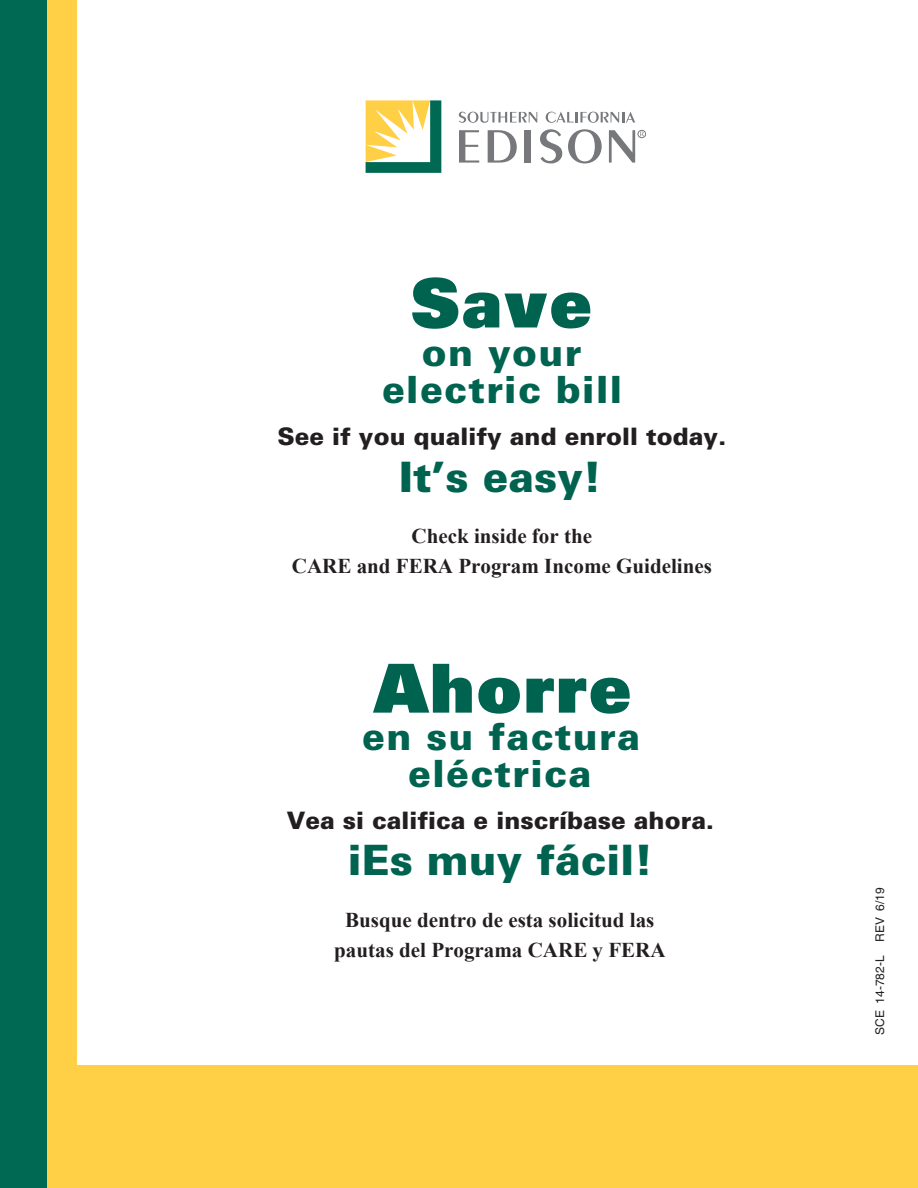
<style>
.page{position:relative;width:918px;height:1188px;background:#fff}
.page>*{position:absolute;margin:0;border:0;box-sizing:border-box;transform-origin:0 0}
.t1{font:900 67.65px "Univers";letter-spacing:.035em;color:#006350}
.t2{font:900 42px "Univers";color:#006350}
.t3{font:900 37.65px/37.3px "Univers";letter-spacing:.035em;color:#006350;text-align:center}
.t4{font:900 24px "Univers";color:#231f20}
.t5{font:700 21px/30.3px "Times New Roman";color:#231f20;text-align:center}
.t6{font:12px "Helvetica LT Pro";color:#231f20}
</style>
<div class="page">
<div style="left:0;top:1066px;width:918px;height:122px;background:#ffcf45"></div>
<div style="left:0;top:0;width:76px;height:1188px;background:#ffcf45"></div>
<div style="left:0;top:0;width:47px;height:1188px;background:#006953"></div>
<svg style="left:366px;top:100px;width:75px;height:73px"></svg>
<div style="left:638px;top:130px;width:8px;height:8px;border:1px solid #76787b;border-radius:50%"></div>
<svg style="left:459px;top:130px;width:20px;height:33px"></svg>
<svg style="left:488px;top:130px;width:29px;height:33px"></svg>
<div style="left:525px;top:130px;width:6px;height:33px;background:#76787b"></div>
<svg style="left:540px;top:129px;width:22px;height:34px"></svg>
<svg style="left:568px;top:129px;width:34px;height:34px"></svg>
<svg style="left:609px;top:130px;width:35px;height:33px"></svg>
<svg style="left:459px;top:112px;width:78px;height:11px"></svg>
<svg style="left:546px;top:112px;width:89px;height:11px"></svg>
<p class="t1" style="left:411px;top:259px;width:183px">Save</p>
<p class="t3" style="left:382px;top:333px;width:242px">on your electric bill</p>
<p class="t4" style="left:278px;top:422px;width:450px">See if you qualify and enroll today.</p>
<p class="t2" style="left:399px;top:450px;width:204px">It’s easy!</p>
<p class="t5" style="left:292px;top:520px;width:422px">Check inside for the<br>CARE and FERA Program Income Guidelines</p>
<p class="t1" style="left:374px;top:644px;width:259px">Ahorre</p>
<p class="t3" style="left:362px;top:717px;width:279px">en su factura eléctrica</p>
<p class="t4" style="left:287px;top:805px;width:429px">Vea si califica e inscríbase ahora.</p>
<p class="t2" style="left:348px;top:834px;width:307px">iEs muy fácil!</p>
<p class="t5" style="left:334px;top:904px;width:333px">Busque dentro de esta solicitud las pautas del Programa CARE y FERA</p>
<p class="t6" style="left:873px;top:1035px;width:149px;rotate:-90deg">SCE 14-782-L REV 6/19</p>
</div>
